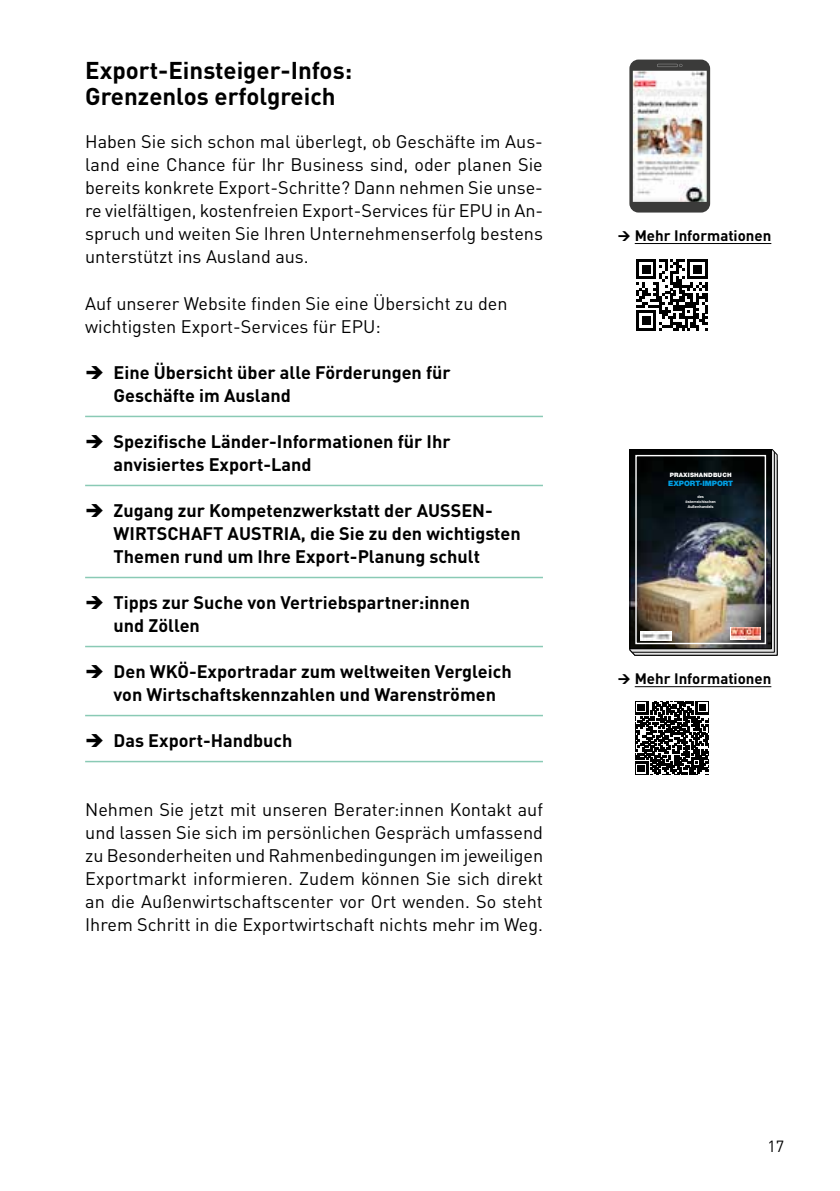
<style>
.page{position:relative;width:840px;height:1191px;background:#fff}
.page>*{position:absolute;margin:0;border:0;box-sizing:border-box;transform-origin:0 0}
.t1{font:700 24px/26px "DIN Pro";color:#000}
.t2{font:18px/23px "DIN Pro";color:#000;text-align:justify}
.t3{font:700 18px/23px "DIN Pro";color:#000}
.t4{font:16px "DIN Pro";color:#000}
.t5{font:700 15px "DIN Pro";color:#000}
.t6{font:900 7.4px "Helvetica Neue LT Std";color:#009ee3}
.t7{font:900 6px "Helvetica Neue LT Std";letter-spacing:.03em;color:#fff}
.t8{font:700 3.8px/5px "Helvetica Neue LT Std";color:#fff;text-align:center}
</style>
<div class="page">
<hr style="left:85px;top:416px;width:457px;height:1px;background:#8acab5">
<hr style="left:85px;top:485px;width:457px;height:1px;background:#8acab5">
<hr style="left:85px;top:577px;width:457px;height:1px;background:#8acab5">
<hr style="left:85px;top:646px;width:457px;height:1px;background:#8acab5">
<hr style="left:85px;top:715px;width:457px;height:1px;background:#8acab5">
<hr style="left:85px;top:761px;width:457px;height:1px;background:#8acab5">
<svg style="left:636px;top:259px;width:71px;height:71px"></svg>
<hr style="left:634px;top:243px;width:136px;height:1px;background:#000">
<img style="left:629px;top:60px;width:80px;height:152px">
<hr style="left:634px;top:686px;width:136px;height:1px;background:#000">
<svg style="left:635px;top:701px;width:73px;height:74px"></svg>
<svg style="left:629px;top:449px;width:148px;height:207px"></svg>
<img style="left:631px;top:451px;width:138px;height:196px">
<svg style="left:730px;top:627px;width:30px;height:13px"></svg>
<img style="left:730px;top:628px;width:30px;height:11px">
<div style="left:635px;top:455px;width:130px;height:189px;border:1px solid #fff"></div>
<img style="left:640px;top:631px;width:30px;height:9px">
<div style="left:629px;top:449px;width:142px;height:200px;border:1px solid #000"></div>
<h1 class="t1" style="left:85px;top:55px;width:268px">Export-Einsteiger-Infos:<br>Grenzenlos erfolgreich</h1>
<p class="t2" style="left:85px;top:129px;width:459px">Haben Sie sich schon mal überlegt, ob Geschäfte im Aus&shy;land eine Chance für Ihr Business sind, oder planen Sie bereits konkrete Export-Schritte? Dann nehmen Sie unse&shy;re vielfältigen, kostenfreien Export-Services für EPU in An&shy;spruch und weiten Sie Ihren Unternehmenserfolg bestens unterstützt ins Ausland aus.</p>
<p class="t2" style="left:85px;top:290px;width:423px">Auf unserer Website finden Sie eine Übersicht zu den wichtigsten Export-Services für EPU:</p>
<p class="t3" style="left:113px;top:358px;width:338px">Eine Übersicht über alle Förderungen für<br>Geschäfte im Ausland</p>
<p class="t3" style="left:113px;top:427px;width:338px">Spezifische Länder-Informationen für Ihr anvisiertes Export-Land</p>
<p class="t3" style="left:113px;top:496px;width:408px">Zugang zur Kompetenzwerkstatt der AUSSEN-<br>WIRTSCHAFT AUSTRIA, die Sie zu den wichtigsten<br>Themen rund um Ihre Export-Planung schult</p>
<p class="t3" style="left:113px;top:588px;width:358px">Tipps zur Suche von Vertriebspartner:innen und Zöllen</p>
<p class="t3" style="left:113px;top:657px;width:399px">Den WKÖ-Exportradar zum weltweiten Vergleich von Wirtschaftskennzahlen und Warenströmen</p>
<p class="t3" style="left:113px;top:726px;width:180px">Das Export-Handbuch</p>
<p class="t2" style="left:85px;top:796px;width:459px">Nehmen Sie jetzt mit unseren Berater:innen Kontakt auf und lassen Sie sich im persönlichen Gespräch umfassend zu Besonderheiten und Rahmenbedingungen im jeweiligen Exportmarkt informieren. Zudem können Sie sich direkt an die Außenwirtschaftscenter vor Ort wenden. So steht Ihrem Schritt in die Exportwirtschaft nichts mehr im Weg.</p>
<p class="t5" style="left:634px;top:223px;width:138px">Mehr Informationen</p>
<p class="t7" style="left:669px;top:471px;width:63px">PRAXISHANDBUCH</p>
<p class="t6" style="left:667px;top:478px;width:67px">EXPORT-IMPORT</p>
<p class="t8" style="left:685px;top:494px;width:32px">des österreichischen<br>Außenhandels</p>
<p class="t5" style="left:634px;top:666px;width:138px">Mehr Informationen</p>
<p class="t4" style="left:767px;top:1134px;width:18px">17</p>
</div>
